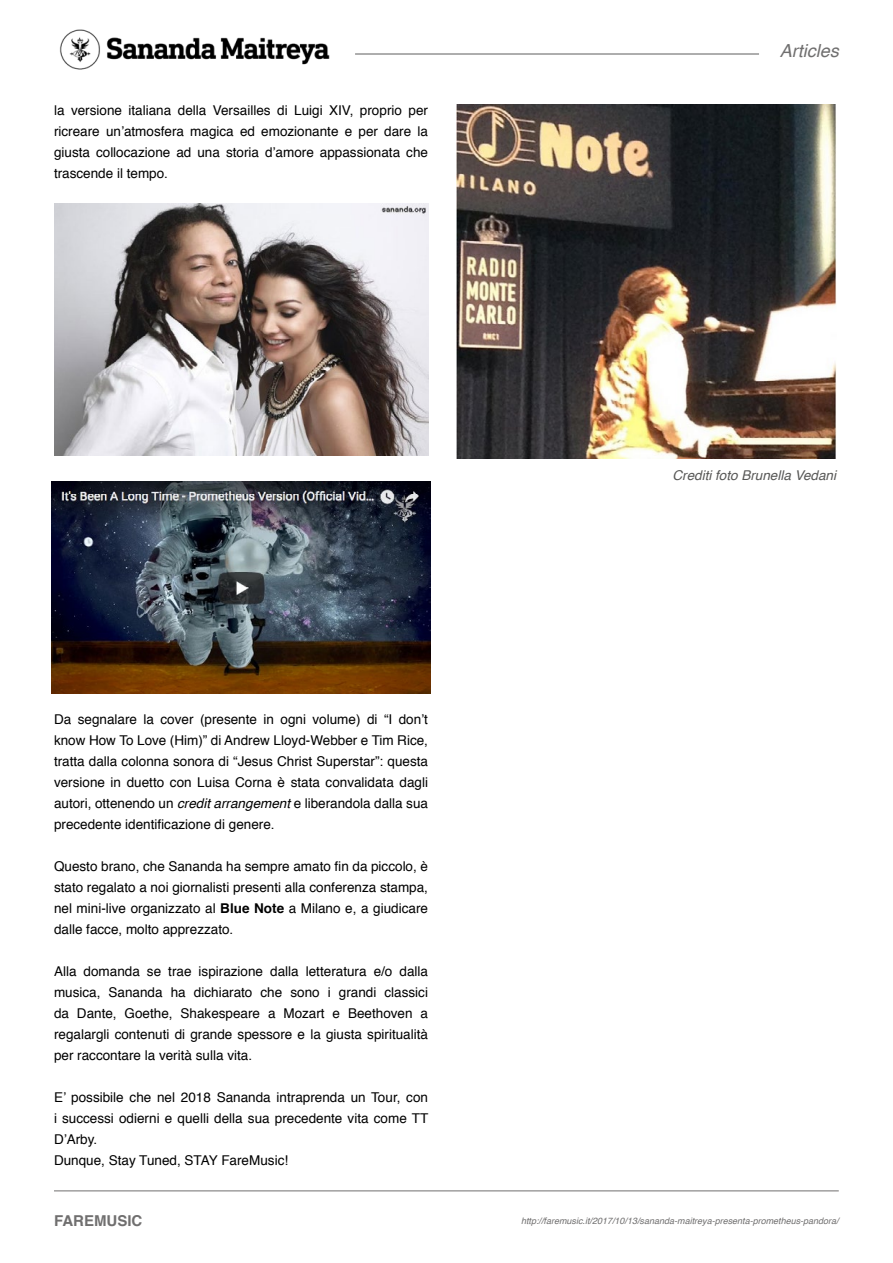
<style>
.page{position:relative;width:893px;height:1263px;background:#fff}
.page>*{position:absolute;margin:0;border:0;box-sizing:border-box;transform-origin:0 0}
.t1{font:italic 18px "Helvetica";color:#706f6f}
.t2{font:700 15px "Helvetica";color:#706f6f}
.t3{font:13.5px/21px "Helvetica";color:#000;text-align:justify}
.t4{font:italic 13.5px "Helvetica";color:#575756}
.t5{font:italic 9px "Helvetica";color:#706f6f}
.s1{font-style:italic}
.s2{font-weight:700}
</style>
<div class="page">
<img style="left:59px;top:29px;width:271px;height:41px">
<hr style="left:355px;top:53px;width:404px;height:2px;background:#706f6f">
<hr style="left:54px;top:1190px;width:785px;height:1px;background:#706f6f">
<img style="left:51px;top:481px;width:380px;height:212px">
<img style="left:54px;top:203px;width:374px;height:252px">
<img style="left:456px;top:105px;width:380px;height:354px">
<p class="t3" style="left:54px;top:100px;width:376px">la versione italiana della Versailles di Luigi XIV, proprio per ricreare un’atmosfera magica ed emozionante e per dare la giusta collocazione ad una storia d’amore appassionata che trascende il tempo.</p>
<p class="t3" style="left:54px;top:709px;width:376px">Da segnalare la cover (presente in ogni volume) di “I don’t know How To Love (Him)” di Andrew Lloyd-Webber e Tim Rice, tratta dalla colonna sonora di “Jesus Christ Superstar”: questa versione in duetto con Luisa Corna è stata convalidata dagli autori, ottenendo un <span class="s1">credit arrangement</span> e liberandola dalla sua precedente identificazione di genere.</p>
<p class="t3" style="left:54px;top:856px;width:376px">Questo brano, che Sananda ha sempre amato fin da piccolo, è stato regalato a noi giornalisti presenti alla conferenza stampa, nel mini-live organizzato al <span class="s2">Blue Note</span> a Milano e, a giudicare dalle facce, molto apprezzato.</p>
<p class="t3" style="left:54px;top:961px;width:376px">Alla domanda se trae ispirazione dalla letteratura e/o dalla musica, Sananda ha dichiarato che sono i grandi classici da Dante, Goethe, Shakespeare a Mozart e Beethoven a regalargli contenuti di grande spessore e la giusta spiritualità per raccontare la verità sulla vita.</p>
<p class="t3" style="left:54px;top:1087px;width:376px;text-align:left">E’ possibile che nel 2018 Sananda intraprenda un Tour, con i successi odierni e quelli della sua precedente vita come TT D’Arby.<br>Dunque, Stay Tuned, STAY FareMusic!</p>
<h1 class="t1" style="left:780px;top:36px;width:61px">Articles</h1>
<p class="t4" style="left:672px;top:464px;width:165px">Crediti foto Brunella Vedani</p>
<p class="t2" style="left:54px;top:1209px;width:90px">FAREMUSIC</p>
<p class="t5" style="left:521px;top:1214px;width:319px">http://faremusic.it/2017/10/13/sananda-maitreya-presenta-prometheus-pandora/</p>
</div>
